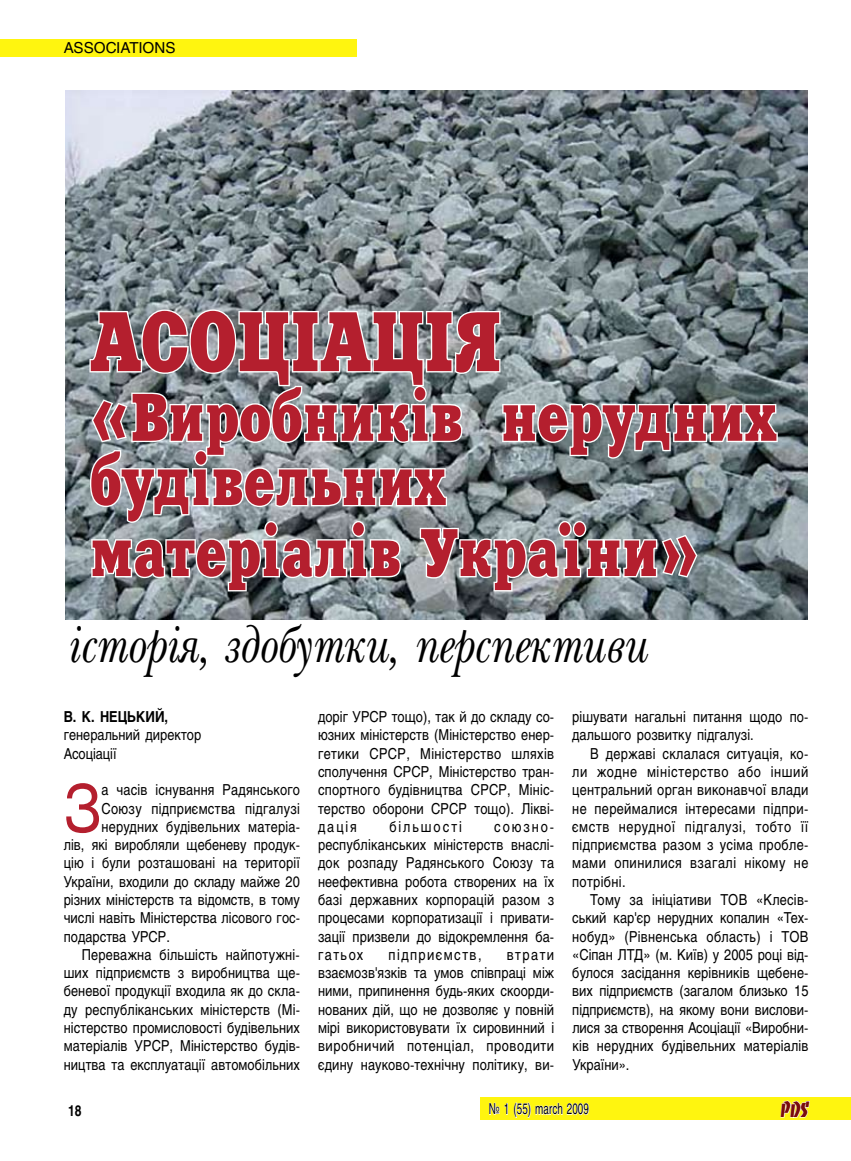
<style>
.page{position:relative;width:851px;height:1161px;background:#fff}
.page>*{position:absolute;margin:0;border:0;box-sizing:border-box;transform-origin:0 0}
.t1{font:84px "Xenia C";color:#b41f2e;scale:.81 1}
.t2{font:66.9px/64.2px "Xenia C";color:#b41f2e;scale:.81 1}
.t3{font:65.4px "Helios";color:#b41f2e;scale:.85 1}
.t4{font:italic 54.3px "New Baskerville C";color:#000;scale:.79 1}
.t5{font:22.5px "Banco Heavy C";color:#780b0f;scale:.8 1}
.t6{font:15px/18.3px "Helios";letter-spacing:.01em;color:#000;text-align:justify;scale:.85 1}
.t7{font:15px "Helios";letter-spacing:.01em;color:#000;scale:.65 1}
.t8{font:15px "Helios";letter-spacing:.01em;color:#000}
.t9{font:700 15px "Helios";color:#000;scale:.85 1}
.t10{font:15px "Helios";letter-spacing:.11em;color:#000;scale:.85 1}
.t11{font:15px "Helios";letter-spacing:.15em;color:#000;scale:.85 1}
.t12{font:700 15px "Helios";color:#000;scale:.8 1}
</style>
<div class="page">
<div style="left:480px;top:1097px;width:370px;height:23px;background:#fff50f"></div>
<svg style="left:780px;top:1100px;width:30px;height:18px"></svg>
<svg style="left:489px;top:1102px;width:100px;height:16px"></svg>
<div style="left:0;top:39px;width:357px;height:17px;background:#fff50f"></div>
<img style="left:66px;top:91px;width:741px;height:528px">
<svg style="left:88px;top:308px;width:691px;height:312px;background:#899397"></svg>
<p class="t8" style="left:64px;top:39px;width:113px">ASSOСIATIONS</p>
<h1 class="t1" style="left:90px;top:289px;width:509px">Асоціація</h1>
<h2 class="t2" style="left:90px;top:385px;width:849px">«Виробників нерудних будівельних</h2>
<h2 class="t2" style="left:90px;top:520px;width:753px">матеріалів України»</h2>
<h3 class="t4" style="left:67px;top:612px;width:735px">історія, здобутки, перспективи</h3>
<p class="t9" style="left:64px;top:708px;width:124px">В. К. Нецький,</p>
<p class="t6" style="left:64px;top:726px;width:163px">генеральний директор<br>Асоціації</p>
<h3 class="t3" style="left:64px;top:770px;width:46px">З</h3>
<p class="t6" style="left:101px;top:781px;width:235px">а часів існування Радянського</p>
<p class="t6" style="left:101px;top:799px;width:235px">Союзу підприємства підгалузі</p>
<p class="t6" style="left:101px;top:817px;width:235px">нерудних будівельних матеріа-</p>
<p class="t6" style="left:64px;top:835px;width:279px">лів, які виробляли щебеневу продук-</p>
<p class="t6" style="left:64px;top:854px;width:279px">цію і були розташовані на території</p>
<p class="t6" style="left:64px;top:872px;width:279px">України, входили до складу майже 20</p>
<p class="t6" style="left:64px;top:890px;width:279px">різних міністерств та відомств, в тому</p>
<p class="t6" style="left:64px;top:909px;width:279px">числі навіть Міністерства лісового гос-</p>
<p class="t6" style="left:64px;top:927px;width:126px">подарства УРСР.</p>
<p class="t6" style="left:82px;top:945px;width:258px">Переважна більшість найпотужні-</p>
<p class="t6" style="left:64px;top:963px;width:279px">ших підприємств з виробництва ще-</p>
<p class="t6" style="left:64px;top:982px;width:279px">беневої продукції входила як до скла-</p>
<p class="t6" style="left:64px;top:1000px;width:279px">ду республіканських міністерств (Мі-</p>
<p class="t6" style="left:64px;top:1018px;width:279px">ністерство промисловості будівельних</p>
<p class="t6" style="left:64px;top:1037px;width:279px">матеріалів УРСР, Міністерство будів-</p>
<p class="t6" style="left:64px;top:1055px;width:279px">ництва та експлуатації автомобільних</p>
<p class="t6" style="left:318px;top:707px;width:279px">доріг УРСР тощо), так й до складу со&shy;юзних міністерств (Міністерство енер&shy;гетики СРСР, Міністерство шляхів сполучення СРСР, Міністерство тран&shy;спортного будівництва СРСР, Мініс&shy;терство оборони СРСР тощо). Лікві&shy;дація</p>
<p class="t11" style="left:389px;top:817px;width:87px">більшості</p>
<p class="t6" style="left:318px;top:817px;width:279px;text-indent:176px">союзно&shy;республіканських міністерств внаслі&shy;док розпаду Радянського Союзу та неефективна робота створених на їх базі державних корпорацій разом з процесами корпоратизації і привати&shy;зації призвели до відокремлення ба&shy;гатьох</p>
<p class="t10" style="left:388px;top:945px;width:111px">підприємств,</p>
<p class="t6" style="left:318px;top:945px;width:279px;text-indent:189px">втрати взаємозв'язків та умов співпраці між ними, припинення будь-яких скоорди&shy;нованих дій, що не дозволяє у повній мірі використовувати їх сировинний і виробничий потенціал, проводити єдину науково-технічну політику, ви-</p>
<p class="t6" style="left:572px;top:707px;width:279px">рішувати нагальні питання щодо по&shy;дальшого розвитку підгалузі.</p>
<p class="t6" style="left:572px;top:744px;width:279px;text-indent:18px">В державі склалася ситуація, ко&shy;ли жодне міністерство або інший центральний орган виконавчої влади не переймалися інтересами підпри&shy;ємств нерудної підгалузі, тобто її підприємства разом з усіма пробле&shy;мами опинилися взагалі нікому не потрібні.</p>
<p class="t6" style="left:572px;top:890px;width:279px;text-indent:18px">Тому за ініціативи ТОВ «Клесів&shy;ський кар'єр нерудних копалин «Тех&shy;нобуд» (Рівненська область) і ТОВ «Сіпан ЛТД» (м. Київ) у 2005 році від&shy;булося засідання керівників щебене&shy;вих підприємств (загалом близько 15 підприємств), на якому вони вислови&shy;лися за створення Асоціації «Виробни&shy;ків нерудних будівельних матеріалів України».</p>
<p class="t12" style="left:68px;top:1102px;width:18px">18</p>
<p class="t7" style="left:488px;top:1100px;width:156px">№ 1 (55) march 2009</p>
<h3 class="t5" style="left:780px;top:1096px;width:36px">PDS</h3>
</div>
